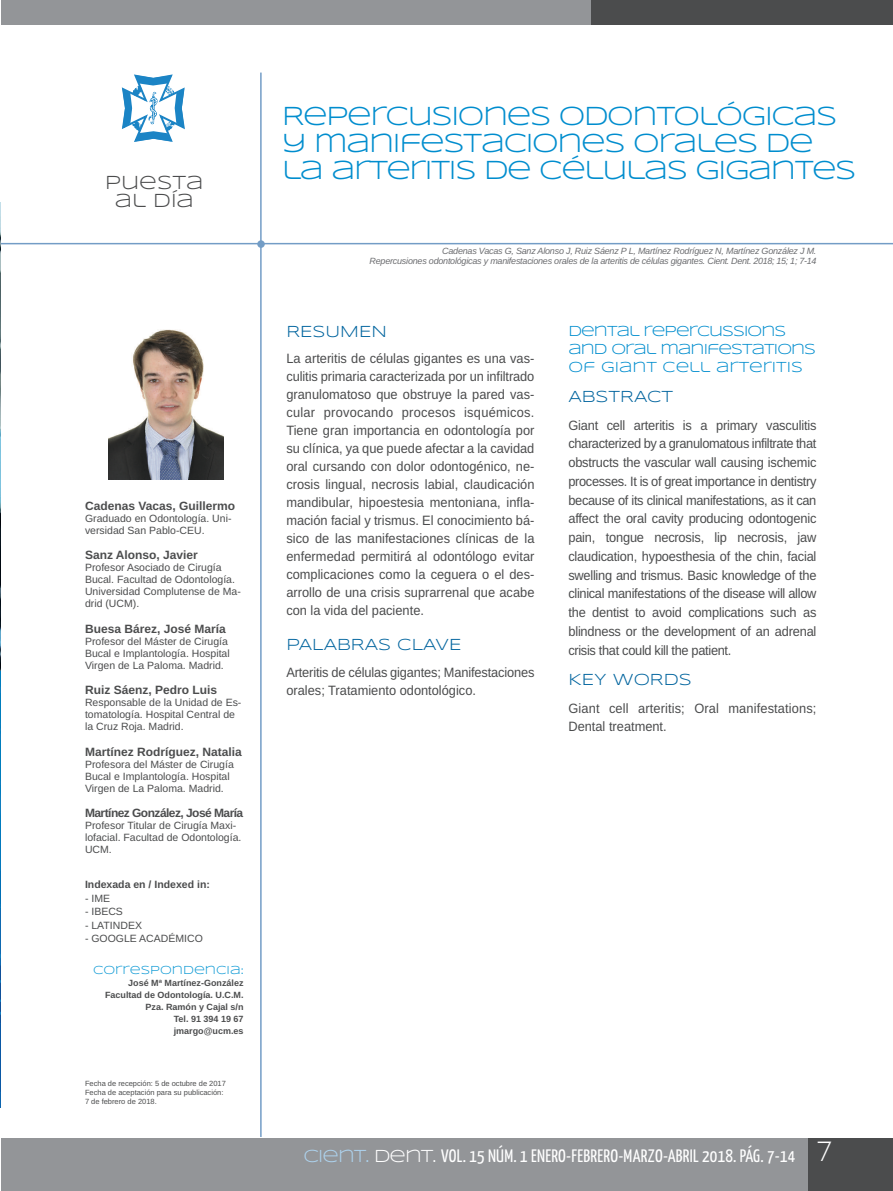
<style>
.page{position:relative;width:893px;height:1191px;background:#fff}
.page>*{position:absolute;margin:0;border:0;box-sizing:border-box;transform-origin:0 0}
.t1{font:27px/27px "Syncopate";letter-spacing:-.05em;color:#008dce}
.t2{font:19.5px/18px "Syncopate";color:#4b4c4d;text-align:center}
.t3{font:18px "Yanone Kaffeesatz";letter-spacing:.015em;color:#fff}
.t4{font:16.5px "Syncopate";color:#00649e}
.t5{font:15px/18px "Syncopate";letter-spacing:-.06em;color:#008dce}
.t6{font:13.5px/18px "Arimo";color:#4b4c4d;text-align:justify;scale:.95 1}
.t7{font:700 12px "Arimo";color:#4b4c4d}
.t8{font:700 12px "Arimo";letter-spacing:-.045em;color:#4b4c4d}
.t9{font:12px "Syncopate";color:#0a98d4}
.t10{font:10.5px/12px "Arimo";color:#4b4c4d}
.t11{font:700 10.5px "Arimo";color:#4b4c4d}
.t12{font:italic 9px/10.5px "Arimo";letter-spacing:-.025em;color:#6c6d70;text-align:right}
.t13{font:700 9px/12px "Arimo";color:#4b4c4d;text-align:right}
.t14{font:7.5px/9px "Arimo";color:#4b4c4d}
.s1{font-family:"Syncopate";color:#add2ed}
.s2{font-family:"Syncopate"}
.s3{font-family:"Walkway";font-weight:700;font-size:30px}
</style>
<div class="page">
<div style="left:0;top:0;width:599px;height:25px;background:#939598"></div>
<div style="left:591px;top:0;width:302px;height:25px;background:#4b4c4d"></div>
<svg style="left:122px;top:74px;width:63px;height:68px"></svg>
<hr style="left:0;top:243px;width:893px;height:1px;background:#739dc6">
<hr style="left:260px;top:73px;width:2px;height:1064px;background:#739dc6">
<div style="left:257px;top:240px;width:8px;height:8px;background:#739dc6;border-radius:50%"></div>
<img style="left:108px;top:329px;width:115px;height:150px">
<div style="left:0;top:1138px;width:893px;height:53px;background:#939598"></div>
<div style="left:808px;top:1138px;width:85px;height:53px;background:#4b4c4d"></div>
<hr style="left:0;top:0;width:1px;height:1191px;background:#fff">
<img style="left:0;top:202px;width:1px;height:468px">
<img style="left:0;top:1032px;width:1px;height:57px">
<svg style="left:0;top:1089px;width:1px;height:18px"></svg>
<img style="left:0;top:1020px;width:1px;height:12px">
<img style="left:0;top:670px;width:1px;height:54px">
<svg style="left:0;top:995px;width:1px;height:25px"></svg>
<img style="left:0;top:782px;width:1px;height:210px">
<img style="left:0;top:724px;width:1px;height:58px">
<h2 class="t2" style="left:105px;top:173px;width:100px">PUESTA<br>AL DÍA</h2>
<p class="t7" style="left:85px;top:497px;width:152px">Cadenas Vacas, Guillermo</p>
<p class="t10" style="left:85px;top:512px;width:148px">Graduado en Odontología. Uni&shy;versidad San Pablo-CEU.</p>
<p class="t7" style="left:85px;top:546px;width:114px">Sanz Alonso, Javier</p>
<p class="t10" style="left:85px;top:561px;width:157px">Profesor Asociado de Cirugía<br>Bucal. Facultad de Odontología.<br>Universidad Complutense de Ma&shy;drid (UCM).</p>
<p class="t7" style="left:85px;top:620px;width:142px">Buesa Bárez, José María</p>
<p class="t10" style="left:85px;top:635px;width:146px">Profesor del Máster de Cirugía<br>Bucal e Implantología. Hospital<br>Virgen de La Paloma. Madrid.</p>
<p class="t7" style="left:85px;top:681px;width:134px">Ruiz Sáenz, Pedro Luis</p>
<p class="t10" style="left:85px;top:696px;width:158px">Responsable de la Unidad de Es&shy;tomatología. Hospital Central de la Cruz Roja. Madrid.</p>
<p class="t7" style="left:85px;top:743px;width:158px">Martínez Rodríguez, Natalia</p>
<p class="t10" style="left:85px;top:758px;width:150px">Profesora del Máster de Cirugía<br>Bucal e Implantología. Hospital<br>Virgen de La Paloma. Madrid.</p>
<p class="t8" style="left:85px;top:804px;width:160px">Martínez González, José María</p>
<p class="t10" style="left:85px;top:819px;width:158px">Profesor Titular de Cirugía Maxi&shy;lofacial. Facultad de Odontología.<br>UCM.</p>
<p class="t11" style="left:85px;top:877px;width:126px">Indexada en / Indexed in:</p>
<p class="t10" style="left:85px;top:892px;width:27px">- IME</p>
<p class="t10" style="left:85px;top:905px;width:39px">- IBECS</p>
<p class="t10" style="left:85px;top:919px;width:58px">- LATINDEX</p>
<p class="t10" style="left:85px;top:932px;width:119px">- GOOGLE ACADÉMICO</p>
<p class="t9" style="left:93px;top:963px;width:152px">CORRESPONDENCIA:</p>
<p class="t13" style="left:105px;top:977px;width:140px">José Mª Martínez-González<br>Facultad de Odontología. U.C.M.<br>Pza. Ramón y Cajal s/n<br>Tel. 91 394 19 67 jmargo@ucm.es</p>
<p class="t14" style="left:85px;top:1079px;width:142px">Fecha de recepción: 5 de octubre de 2017<br>Fecha de aceptación para su publicación:<br>7 de febrero de 2018.</p>
<h1 class="t1" style="left:282px;top:102px;width:576px">REPERCUSIONES ODONTOLÓGICAS<br>Y MANIFESTACIONES ORALES DE<br>LA ARTERITIS DE CÉLULAS GIGANTES</h1>
<p class="t12" style="left:369px;top:245px;width:448px">Cadenas Vacas G, Sanz Alonso J, Ruiz Sáenz P L, Martínez Rodríguez N, Martínez González J M.<br>Repercusiones odontológicas y manifestaciones orales de la arteritis de células gigantes. Cient. Dent. 2018; 15; 1; 7-14</p>
<p class="t4" style="left:286px;top:322px;width:102px">RESUMEN</p>
<p class="t6" style="left:286px;top:349px;width:263px">La arteritis de células gigantes es una vas&shy;culitis primaria caracterizada por un infiltrado granulomatoso que obstruye la pared vas&shy;cular provocando procesos isquémicos.<br>Tiene gran importancia en odontología por su clínica, ya que puede afectar a la cavidad oral cursando con dolor odontogénico, ne&shy;crosis lingual, necrosis labial, claudicación mandibular, hipoestesia mentoniana, infla&shy;mación facial y trismus. El conocimiento bá&shy;sico de las manifestaciones clínicas de la enfermedad permitirá al odontólogo evitar complicaciones como la ceguera o el des&shy;arrollo de una crisis suprarrenal que acabe con la vida del paciente.</p>
<p class="t4" style="left:286px;top:635px;width:177px">PALABRAS CLAVE</p>
<p class="t6" style="left:286px;top:663px;width:263px">Arteritis de células gigantes; Manifestaciones orales; Tratamiento odontológico.</p>
<p class="t5" style="left:568px;top:321px;width:249px">DENTAL REPERCUSSIONS<br>AND ORAL MANIFESTATIONS<br>OF GIANT CELL ARTERITIS</p>
<p class="t4" style="left:568px;top:387px;width:106px">ABSTRACT</p>
<p class="t6" style="left:568px;top:415px;width:263px;line-height:18.8px">Giant cell arteritis is a primary vasculitis characterized by a granulomatous infiltrate that obstructs the vascular wall causing ischemic processes. It is of great importance in dentistry because of its clinical manifestations, as it can affect the oral cavity producing odontogenic pain, tongue necrosis, lip necrosis, jaw claudication, hypoesthesia of the chin, facial swelling and trismus. Basic knowledge of the clinical manifestations of the disease will allow the dentist to avoid complications such as blindness or the development of an adrenal crisis that could kill the patient.</p>
<p class="t4" style="left:568px;top:670px;width:125px">KEY WORDS</p>
<p class="t6" style="left:568px;top:698px;width:263px;line-height:18.8px">Giant cell arteritis; Oral manifestations;<br>Dental treatment.</p>
<h3 class="t3" style="left:304px;top:1144px;width:530px"><span class="s1">CIENT.</span> <span class="s2">DENT.</span> VOL. 15 NÚM. 1 ENERO-FEBRERO-MARZO-ABRIL 2018. PÁG. 7-14 <span class="s3">7</span></h3>
</div>
